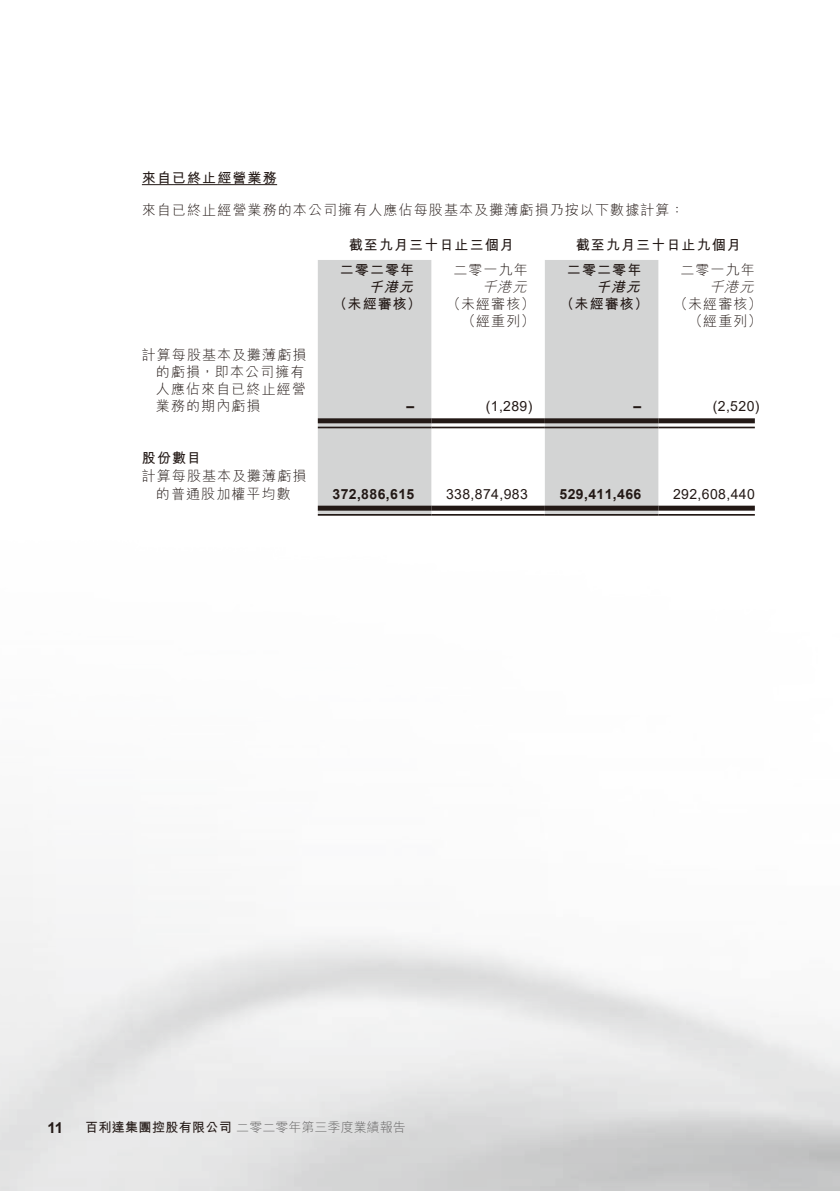
<style>
.page{position:relative;width:840px;height:1191px;background:#fff}
.page>*{position:absolute;margin:0;border:0;box-sizing:border-box;transform-origin:0 0}
.t1{font:700 15px "Arial";color:#231916}
._51_N_Table_txt{font:300 14px/17px "M Hei HK";letter-spacing:.08em;color:#231916}
._51_N_Table_txt-2{font:700 14px "M Hei HK";letter-spacing:.08em;color:#231916}
._06_Notes{font:300 14px "M Hei HK";letter-spacing:.08em;color:#231916}
._51_N_Table_txt-3{font:14px "Arial";letter-spacing:.03em;color:#231916}
._51_N_Table_txt-4{font:700 14px "Arial";letter-spacing:.03em;color:#231916}
._51_N_Table_txt-5{font:italic 700 14px "M Hei HK";color:#231916}
._51_N_Table_txt-6{font:italic 300 14px "M Hei HK";color:#231916}
.t2{font:300 13px "M Hei HK";letter-spacing:.005em;color:#666565}
.s1{font-weight:700;color:#231916}
</style>
<div class="page">
<img style="left:0;top:184px;width:839px;height:1007px">
<hr style="left:142px;top:184px;width:135px;height:1px;background:#231916">
<svg style="left:317px;top:260px;width:341px;height:254px;fill:#d3d4d4"></svg>
<div style="left:317px;top:418px;width:114px;height:5px;background:#231916"></div>
<hr style="left:317px;top:427px;width:114px;height:1px;background:#231916">
<div style="left:431px;top:418px;width:113px;height:5px;background:#231916"></div>
<hr style="left:431px;top:427px;width:113px;height:1px;background:#231916">
<div style="left:544px;top:418px;width:114px;height:5px;background:#231916"></div>
<hr style="left:544px;top:427px;width:114px;height:1px;background:#231916">
<div style="left:658px;top:418px;width:96px;height:5px;background:#231916"></div>
<hr style="left:658px;top:427px;width:96px;height:1px;background:#231916">
<div style="left:317px;top:505px;width:114px;height:5px;background:#231916"></div>
<hr style="left:317px;top:514px;width:114px;height:1px;background:#231916">
<div style="left:431px;top:505px;width:113px;height:5px;background:#231916"></div>
<hr style="left:431px;top:514px;width:113px;height:1px;background:#231916">
<div style="left:544px;top:505px;width:114px;height:5px;background:#231916"></div>
<hr style="left:544px;top:514px;width:114px;height:1px;background:#231916">
<div style="left:658px;top:505px;width:96px;height:5px;background:#231916"></div>
<hr style="left:658px;top:514px;width:96px;height:1px;background:#231916">
<p class="_51_N_Table_txt-2" style="left:142px;top:167px;width:136px">來自已終止經營業務</p>
<p class="_06_Notes" style="left:142px;top:200px;width:543px">來自已終止經營業務的本公司擁有人應佔每股基本及攤薄虧損乃按以下數據計算：</p>
<p class="_51_N_Table_txt-2" style="left:348px;top:234px;width:166px">截至九月三十日止三個月</p>
<p class="_51_N_Table_txt-2" style="left:575px;top:234px;width:166px">截至九月三十日止九個月</p>
<p class="_51_N_Table_txt-2" style="left:340px;top:260px;width:76px">二零二零年</p>
<p class="_51_N_Table_txt" style="left:453px;top:261px;width:76px">二零一九年</p>
<p class="_51_N_Table_txt-2" style="left:566px;top:260px;width:76px">二零二零年</p>
<p class="_51_N_Table_txt" style="left:680px;top:261px;width:76px">二零一九年</p>
<p class="_51_N_Table_txt-5" style="left:368px;top:277px;width:51px">千港元</p>
<p class="_51_N_Table_txt-6" style="left:482px;top:277px;width:51px">千港元</p>
<p class="_51_N_Table_txt-5" style="left:595px;top:277px;width:51px">千港元</p>
<p class="_51_N_Table_txt-6" style="left:708px;top:277px;width:51px">千港元</p>
<p class="_51_N_Table_txt-2" style="left:333px;top:294px;width:90px">（未經審核）</p>
<p class="_51_N_Table_txt" style="left:446px;top:295px;width:90px">（未經審核）</p>
<p class="_51_N_Table_txt-2" style="left:560px;top:294px;width:90px">（未經審核）</p>
<p class="_51_N_Table_txt" style="left:673px;top:295px;width:90px">（未經審核）</p>
<p class="_51_N_Table_txt" style="left:461px;top:312px;width:74px">（經重列）</p>
<p class="_51_N_Table_txt" style="left:688px;top:312px;width:74px">（經重列）</p>
<p class="_51_N_Table_txt" style="left:156px;top:346px;width:152px;text-indent:-14px">計算每股基本及攤薄虧損的虧損，即本公司擁有人應佔來自已終止經營業務的期內虧損</p>
<p class="_51_N_Table_txt-4" style="left:406px;top:396px;width:9px">–</p>
<p class="_51_N_Table_txt-3" style="left:485px;top:397px;width:48px">(1,289)</p>
<p class="_51_N_Table_txt-4" style="left:633px;top:396px;width:9px">–</p>
<p class="_51_N_Table_txt-3" style="left:712px;top:397px;width:48px">(2,520)</p>
<p class="_51_N_Table_txt-2" style="left:142px;top:447px;width:61px">股份數目</p>
<p class="_51_N_Table_txt" style="left:142px;top:466px;width:166px;line-height:18px;text-align:center">計算每股基本及攤薄虧損的普通股加權平均數</p>
<p class="_51_N_Table_txt-4" style="left:332px;top:484px;width:83px">372,886,615</p>
<p class="_51_N_Table_txt-3" style="left:446px;top:484px;width:83px">338,874,983</p>
<p class="_51_N_Table_txt-4" style="left:559px;top:484px;width:83px">529,411,466</p>
<p class="_51_N_Table_txt-3" style="left:672px;top:484px;width:83px">292,608,440</p>
<p class="t1" style="left:47px;top:1117px;width:17px">11</p>
<p class="t2" style="left:85px;top:1118px;width:322px"><span class="s1">百利達集團控股有限公司</span>二零二零年第三季度業績報告</p>
</div>
